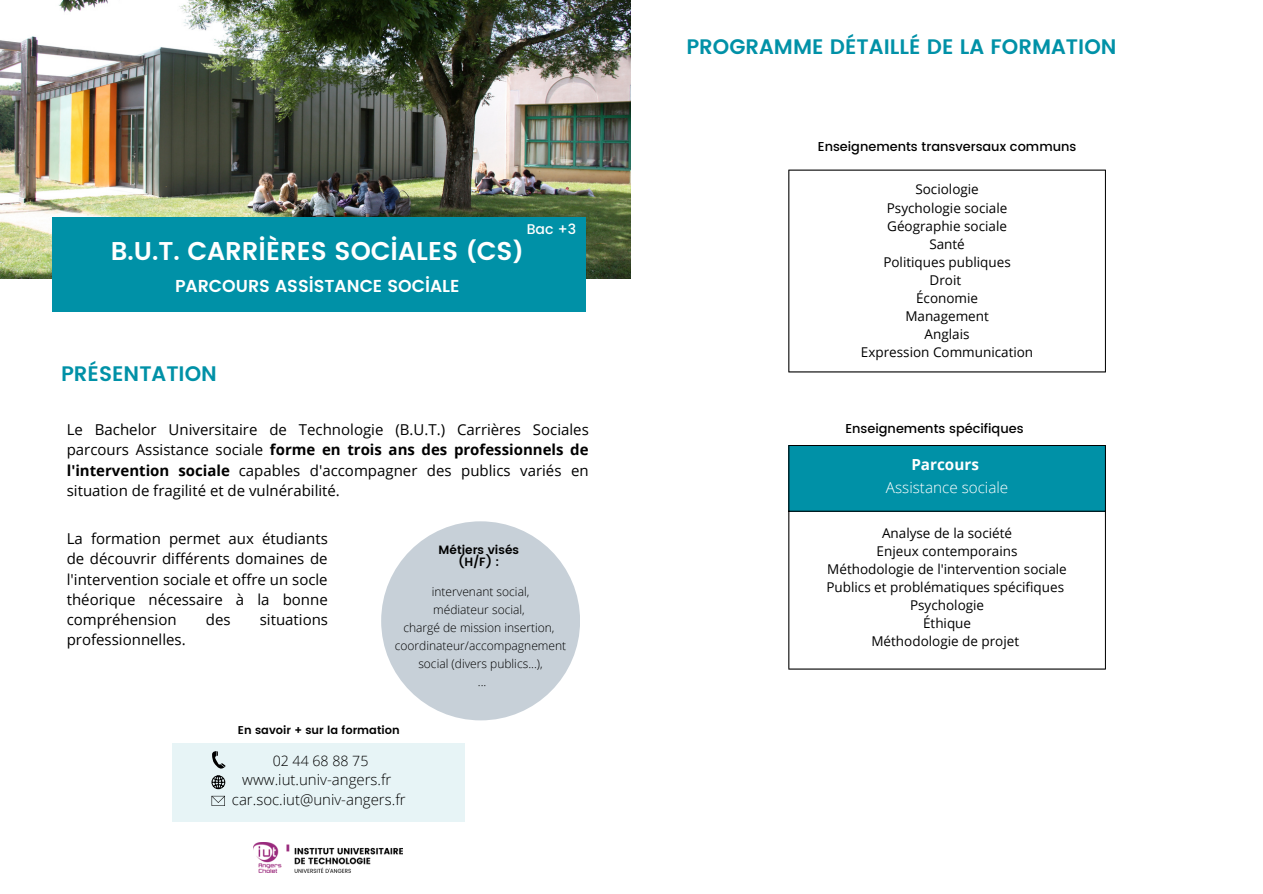
<style>
.page{position:relative;width:1263px;height:894px;background:#fff}
.page>*{position:absolute;margin:0;border:0;box-sizing:border-box;transform-origin:0 0}
.t1{font:600 25.65px "UA Poppins Titre";color:#fff}
.t2{font:600 21px "Poppins";color:#0091a7}
.t3{font:600 17.25px "UA Poppins Titre";color:#fff}
.t4{font:300 15.3px "Open Sans";color:#fff}
.t5{font:700 15.3px "Open Sans";color:#fff}
.t6{font:15px/20.2px "Open Sans";color:#000;text-align:justify}
.t7{font:300 15px "Open Sans";color:#000}
.t8{font:300 14.25px "Open Sans";color:#000}
.t9{font:500 14.1px "Poppins";color:#fff}
.t10{font:13.5px "Open Sans";color:#000}
.t11{font:500 12.9px "Poppins";color:#000}
.t12{font:300 12px/18px "Open Sans";color:#000;text-align:center}
.t13{font:600 12px "Poppins";color:#000}
.t14{font:600 11.25px "Poppins";color:#000}
.s1{font-weight:700}
</style>
<div class="page">
<img style="left:0;top:0;width:631px;height:278px">
<div style="left:52px;top:218px;width:533px;height:94px;background:#0091a7"></div>
<div style="left:381px;top:521px;width:199px;height:199px;background:#c7d0d8;border-radius:50%"></div>
<img style="left:254px;top:842px;width:148px;height:30px">
<div style="left:173px;top:742px;width:292px;height:79px;background:#e7f4f6"></div>
<svg style="left:212px;top:795px;width:7px;height:7px"></svg>
<svg style="left:218px;top:795px;width:7px;height:7px"></svg>
<svg style="left:212px;top:775px;width:13px;height:13px"></svg>
<svg style="left:212px;top:751px;width:13px;height:17px"></svg>
<div style="left:789px;top:445px;width:317px;height:66px;background:#0091a7"></div>
<hr style="left:788px;top:446px;width:1px;height:222px;background:#000">
<hr style="left:1105px;top:446px;width:1px;height:222px;background:#000">
<hr style="left:788px;top:445px;width:318px;height:1px;background:#000">
<hr style="left:788px;top:510px;width:318px;height:1px;background:#000">
<hr style="left:788px;top:668px;width:318px;height:1px;background:#000">
<hr style="left:788px;top:170px;width:1px;height:201px;background:#000">
<hr style="left:1105px;top:170px;width:1px;height:201px;background:#000">
<hr style="left:788px;top:169px;width:318px;height:1px;background:#000">
<hr style="left:788px;top:371px;width:318px;height:1px;background:#000">
<p class="t9" style="left:527px;top:221px;width:51px">Bac +3</p>
<p class="t1" style="left:111px;top:233px;width:414px">B.U.T. CARRIÈRES SOCIALES (CS)</p>
<p class="t3" style="left:175px;top:273px;width:286px">PARCOURS ASSISTANCE SOCIALE</p>
<p class="t2" style="left:61px;top:361px;width:157px">PRÉSENTATION</p>
<p class="t6" style="left:67px;top:419px;width:523px">Le Bachelor Universitaire de Technologie (B.U.T.) Carrières Sociales parcours Assistance sociale <span class="s1">forme en trois ans des professionnels de l'intervention sociale</span> capables d'accompagner des publics variés en situation de fragilité et de vulnérabilité.</p>
<p class="t6" style="left:67px;top:528px;width:263px">La formation permet aux étudiants de découvrir différents domaines de l'intervention sociale et offre un socle théorique nécessaire à la bonne compréhension</p>
<p class="t13" style="left:439px;top:542px;width:82px">Métiers visés</p>
<p class="t13" style="left:458px;top:554px;width:42px">(H/F) :</p>
<p class="t12" style="left:432px;top:582px;width:99px">intervenant social,</p>
<p class="t12" style="left:433px;top:600px;width:93px">médiateur social,</p>
<p class="t12" style="left:403px;top:618px;width:153px">chargé de mission insertion,</p>
<p class="t12" style="left:395px;top:636px;width:173px">coordinateur/accompagnement social (divers publics...),</p>
<p class="t12" style="left:478px;top:672px;width:10px">...</p>
<p class="t6" style="left:206px;top:609px;width:26px">des</p>
<p class="t6" style="left:260px;top:609px;width:70px">situations</p>
<p class="t6" style="left:67px;top:629px;width:120px">professionnelles.</p>
<p class="t14" style="left:238px;top:723px;width:163px">En savoir + sur la formation</p>
<p class="t8" style="left:273px;top:750px;width:97px">02 44 68 88 75</p>
<p class="t7" style="left:242px;top:768px;width:151px">www.iut.univ-angers.fr</p>
<p class="t7" style="left:232px;top:789px;width:175px">car.soc.iut@univ-angers.fr</p>
<p class="t2" style="left:686px;top:35px;width:432px">PROGRAMME DÉTAILLÉ DE LA FORMATION</p>
<p class="t11" style="left:818px;top:139px;width:260px">Enseignements transversaux communs</p>
<p class="t10" style="left:915px;top:180px;width:65px">Sociologie</p>
<p class="t10" style="left:887px;top:198px;width:122px">Psychologie sociale</p>
<p class="t10" style="left:887px;top:216px;width:121px">Géographie sociale</p>
<p class="t10" style="left:929px;top:234px;width:37px">Santé</p>
<p class="t10" style="left:883px;top:252px;width:129px">Politiques publiques</p>
<p class="t10" style="left:929px;top:270px;width:33px">Droit</p>
<p class="t10" style="left:916px;top:288px;width:64px">Économie</p>
<p class="t10" style="left:905px;top:306px;width:85px">Management</p>
<p class="t10" style="left:925px;top:324px;width:46px">Anglais</p>
<p class="t10" style="left:861px;top:342px;width:174px">Expression Communication</p>
<p class="t11" style="left:845px;top:420px;width:180px">Enseignements spécifiques</p>
<p class="t5" style="left:911px;top:454px;width:69px">Parcours</p>
<p class="t4" style="left:886px;top:476px;width:124px">Assistance sociale</p>
<p class="t10" style="left:882px;top:523px;width:132px">Analyse de la société</p>
<p class="t10" style="left:877px;top:541px;width:142px">Enjeux contemporains</p>
<p class="t10" style="left:827px;top:559px;width:241px">Méthodologie de l'intervention sociale</p>
<p class="t10" style="left:826px;top:577px;width:239px">Publics et problématiques spécifiques</p>
<p class="t10" style="left:910px;top:595px;width:76px">Psychologie</p>
<p class="t10" style="left:923px;top:613px;width:50px">Éthique</p>
<p class="t10" style="left:871px;top:631px;width:149px">Méthodologie de projet</p>
</div>
